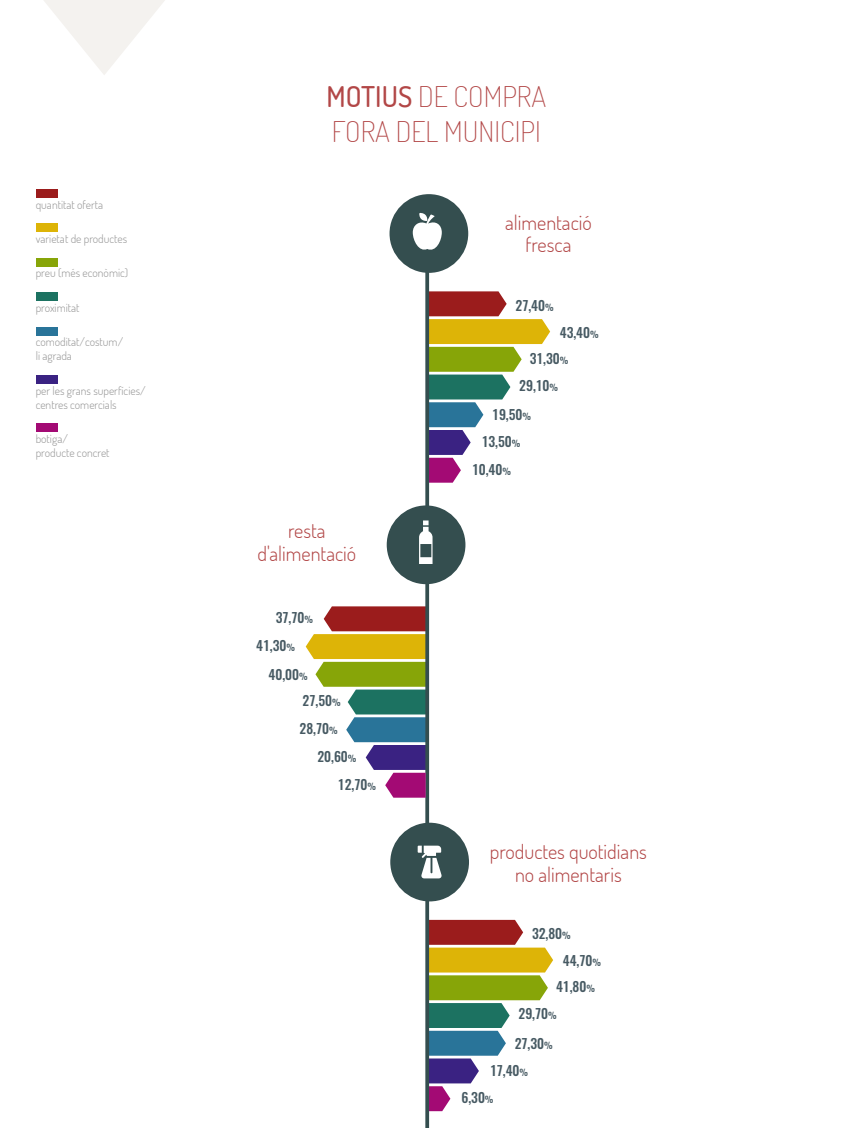
<style>
.page{position:relative;width:855px;height:1128px;background:#fff}
.page>*{position:absolute;margin:0;border:0;box-sizing:border-box;transform-origin:0 0}
.t1{font:200 28.5px/34.2px "Dosis";color:#b24747}
.t2{font:300 20.25px/22.5px "Dosis";color:#b24747;text-align:center}
.t3{font:500 13.5px/27px "Oswald";color:#475a63}
.t4{font:300 11.7px/14px "Dosis";color:#969696}
.s1{font-weight:500}
.s2{font-size:9px}
</style>
<div class="page">
<div style="left:36px;top:190px;width:21px;height:8px;background:#9b1c1c"></div>
<div style="left:36px;top:224px;width:21px;height:8px;background:#ddb407"></div>
<div style="left:36px;top:258px;width:21px;height:8px;background:#87a508"></div>
<div style="left:36px;top:292px;width:21px;height:9px;background:#1c7261"></div>
<div style="left:36px;top:327px;width:21px;height:8px;background:#297499"></div>
<div style="left:36px;top:376px;width:21px;height:8px;background:#3a2282"></div>
<div style="left:36px;top:424px;width:21px;height:8px;background:#a30a74"></div>
<svg style="left:450px;top:920px;width:87px;height:179px"></svg>
<svg style="left:450px;top:291px;width:87px;height:192px"></svg>
<hr style="left:425px;top:264px;width:4px;height:864px;background:#344e4f">
<div style="left:390px;top:823px;width:79px;height:78px;background:#344e4f;border-radius:50%"></div>
<svg style="left:426px;top:846px;width:3px;height:32px"></svg>
<div style="left:387px;top:505px;width:78px;height:79px;background:#344e4f;border-radius:50%"></div>
<svg style="left:426px;top:520px;width:3px;height:44px"></svg>
<div style="left:390px;top:194px;width:78px;height:79px;background:#344e4f;border-radius:50%"></div>
<svg style="left:426px;top:215px;width:3px;height:35px"></svg>
<svg style="left:318px;top:606px;width:87px;height:192px"></svg>
<svg style="left:44px;top:0;width:121px;height:75px"></svg>
<svg style="left:405px;top:200px;width:21px;height:928px"></svg>
<svg style="left:378px;top:208px;width:21px;height:679px"></svg>
<svg style="left:351px;top:606px;width:21px;height:192px"></svg>
<svg style="left:324px;top:606px;width:21px;height:192px"></svg>
<svg style="left:510px;top:291px;width:21px;height:808px"></svg>
<svg style="left:483px;top:291px;width:21px;height:808px"></svg>
<svg style="left:456px;top:205px;width:21px;height:894px"></svg>
<svg style="left:429px;top:200px;width:21px;height:928px"></svg>
<p class="t4" style="left:36px;top:197px;width:69px">quantitat oferta</p>
<p class="t4" style="left:36px;top:231px;width:93px">varietat de productes</p>
<p class="t4" style="left:36px;top:266px;width:94px">preu (més econòmic)</p>
<p class="t4" style="left:36px;top:300px;width:45px">proximitat</p>
<p class="t4" style="left:36px;top:335px;width:89px">comoditat/costum/ li agrada</p>
<p class="t4" style="left:36px;top:384px;width:112px">per les grans superfícies/ centres comercials</p>
<p class="t4" style="left:36px;top:432px;width:75px">botiga/ producte concret</p>
<h1 class="t1" style="left:326px;top:79px;width:221px"><span class="s1">MOTIUS</span> DE COMPRA<br>FORA DEL MUNICIPI</h1>
<h2 class="t2" style="left:505px;top:211px;width:88px">alimentació fresca</h2>
<p class="t3" style="left:516px;top:293px;width:40px">27,40<span class="s2">%</span></p>
<p class="t3" style="left:560px;top:320px;width:40px">43,40<span class="s2">%</span></p>
<p class="t3" style="left:530px;top:346px;width:40px">31,30<span class="s2">%</span></p>
<p class="t3" style="left:519px;top:373px;width:40px">29,10<span class="s2">%</span></p>
<p class="t3" style="left:482px;top:402px;width:51px;text-indent:10px">19,50<span class="s2">%<br></span>13,50<span class="s2">%</span></p>
<h2 class="t2" style="left:257px;top:519px;width:100px">resta d'alimentació</h2>
<p class="t3" style="left:256px;top:604px;width:58px;line-height:28.5px;text-indent:20px">37,70<span class="s2">%<br></span>41,30<span class="s2">%</span></p>
<p class="t3" style="left:303px;top:662px;width:40px;line-height:26.2px;text-indent:-34px">40,00<span class="s2">%<br></span>27,50<span class="s2">%</span></p>
<p class="t3" style="left:300px;top:716px;width:40px">28,70<span class="s2">%</span></p>
<p class="t3" style="left:317px;top:744px;width:41px">20,60<span class="s2">%</span></p>
<p class="t3" style="left:338px;top:772px;width:39px">12,70<span class="s2">%</span></p>
<p class="t3" style="left:472px;top:457px;width:40px">10,40<span class="s2">%</span></p>
<h2 class="t2" style="left:490px;top:840px;width:158px">productes quotidians no alimentaris</h2>
<p class="t3" style="left:532px;top:921px;width:40px">32,80<span class="s2">%</span></p>
<p class="t3" style="left:563px;top:948px;width:40px">44,70<span class="s2">%</span></p>
<p class="t3" style="left:556px;top:974px;width:40px">41,80<span class="s2">%</span></p>
<p class="t3" style="left:519px;top:1001px;width:40px">29,70<span class="s2">%</span></p>
<p class="t3" style="left:515px;top:1031px;width:39px">27,30<span class="s2">%</span></p>
<p class="t3" style="left:490px;top:1058px;width:40px">17,40<span class="s2">%</span></p>
<p class="t3" style="left:462px;top:1085px;width:34px">6,30<span class="s2">%</span></p>
</div>
